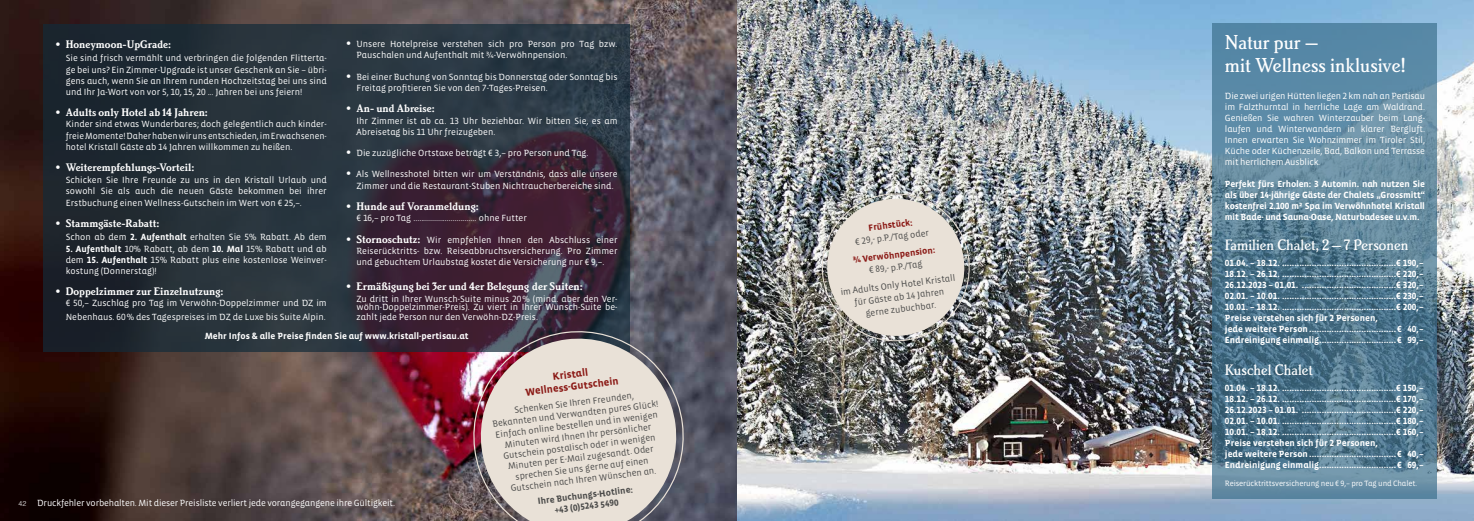
<style>
.page{position:relative;width:1474px;height:521px;background:#fff}
.page>*{position:absolute;margin:0;border:0;box-sizing:border-box;transform-origin:0 0}
.t1{font:500 21px/22.8px "Brighton Std";color:#fff}
.t2{font:500 15.75px "Brighton Std";color:#fff}
.t3{font:700 11.38px "Brighton Std";color:#fff}
.t4{font:700 10.5px/12.2px "Vista Sans Alt";color:#8a1814;text-align:center}
.t5{font:9.19px/11.1px "Vista Sans Alt";color:#fff;text-align:justify}
.t6{font:700 9.19px/11px "Vista Sans Alt";color:#fff}
.t7{font:9.19px/11px "Vista Sans Alt";color:#4a4a49;text-align:center}
.t8{font:700 9.19px/11px "Vista Sans Alt";color:#4a4a49;text-align:center}
.t9{font:700 9.19px "Vista Sans Alt";color:#8a1814}
.t10{font:7.88px "Vista Sans Alt";letter-spacing:-.015em;color:#fff}
.s1{font-weight:700}
.s2{font-family:"Brighton Std";font-weight:700;font-size:11.38px}
.s3{font-weight:400}
.s4{font-family:"DIN2014"}
.s5{font-family:"Helvetica LT Std";font-weight:300;font-size:7px}
</style>
<div class="page">
<img style="left:0;top:0;width:1473px;height:521px">
<svg style="left:818px;top:190px;width:155px;height:155px;background:#c4c0b9"></svg>
<svg style="left:1211px;top:23px;width:225px;height:475px;background:#578097"></svg>
<svg style="left:43px;top:25px;width:587px;height:327px;background:#2b2d39"></svg>
<svg style="left:467px;top:325px;width:222px;height:196px;background:#beb3b1"></svg>
<p class="t3" style="left:56px;top:37px;width:117px">• Honeymoon-UpGrade:</p>
<p class="t5" style="left:66px;top:53px;width:262px">Sie sind frisch vermählt und verbringen die folgenden Flitterta&shy;ge bei uns? Ein Zimmer-Upgrade ist unser Geschenk an Sie – übri&shy;gens auch, wenn Sie an Ihrem runden Hochzeitstag bei uns sind und Ihr Ja-Wort von vor 5, 10, 15, 20 ... Jahren bei uns feiern!</p>
<p class="t3" style="left:56px;top:106px;width:154px">• Adults only Hotel ab 14 Jahren:</p>
<p class="t5" style="left:66px;top:119px;width:262px">Kinder sind etwas Wunderbares; doch gelegentlich auch kinder&shy;freie Momente! Daher haben wir uns entschieden, im Erwachsenen&shy;hotel Kristall Gäste ab 14 Jahren willkommen zu heißen.</p>
<p class="t3" style="left:56px;top:160px;width:140px">• Weiterempfehlungs-Vorteil:</p>
<p class="t5" style="left:66px;top:175px;width:262px">Schicken Sie Ihre Freunde zu uns in den Kristall Urlaub und sowohl Sie als auch die neuen Gäste bekommen bei ihrer Erstbuchung einen Wellness-Gutschein im Wert von € 25,–.</p>
<p class="t3" style="left:56px;top:216px;width:105px">• Stammgäste-Rabatt:</p>
<p class="t5" style="left:66px;top:232px;width:262px">Schon ab dem <span class="s1">2. Aufenthalt</span> erhalten Sie 5% Rabatt. Ab dem</p>
<p class="t5" style="left:66px;top:243px;width:262px"><span class="s1">5. Aufenthalt</span> 10% Rabatt, ab dem <span class="s1">10. Mal</span> 15% Rabatt und ab dem <span class="s1">15. Aufenthalt</span> 15% Rabatt plus eine kostenlose Weinver&shy;kostung (Donnerstag)!</p>
<p class="t3" style="left:56px;top:285px;width:169px">• Doppelzimmer zur Einzelnutzung:</p>
<p class="t5" style="left:66px;top:297px;width:262px;line-height:13.8px">€ 50,– Zuschlag pro Tag im Verwöhn-Doppelzimmer und DZ im<br>Nebenhaus. 60% des Tagespreises im DZ de Luxe bis Suite Alpin.</p>
<p class="t5" style="left:356px;top:39px;width:262px;text-indent:-10px"><span class="s2">•</span> Unsere Hotelpreise verstehen sich pro Person pro Tag bzw.<br>Pauschalen und Aufenthalt mit ¾-Verwöhnpension.</p>
<p class="t5" style="left:356px;top:71px;width:262px;text-indent:-10px"><span class="s2">•</span> Bei einer Buchung von Sonntag bis Donnerstag oder Sonntag bis<br>Freitag profitieren Sie von den 7-Tages-Preisen.</p>
<p class="t3" style="left:346px;top:102px;width:90px">• An- und Abreise:</p>
<p class="t5" style="left:356px;top:115px;width:262px">Ihr Zimmer ist ab ca. 13 Uhr beziehbar. Wir bitten Sie, es am<br>Abreisetag bis 11 Uhr freizugeben.</p>
<p class="t5" style="left:346px;top:148px;width:243px"><span class="s2">•</span> Die zuzügliche Ortstaxe beträgt € 3,– pro Person und Tag.</p>
<p class="t5" style="left:356px;top:169px;width:262px;text-indent:-10px"><span class="s2">•</span> Als Wellnesshotel bitten wir um Verständnis, dass alle unsere<br>Zimmer und die Restaurant-Stuben Nichtraucherbereiche sind.</p>
<p class="t3" style="left:346px;top:199px;width:133px">• Hunde auf Voranmeldung:</p>
<p class="t5" style="left:356px;top:213px;width:172px">€ 16,– pro Tag ................................ ohne Futter</p>
<p class="t5" style="left:356px;top:234px;width:262px;text-indent:-10px"><span class="s2">• Stornoschutz:</span> Wir empfehlen Ihnen den Abschluss einer Reiserücktritts- bzw. Reiseabbruchsversicherung. Pro Zimmer und gebuchtem Urlaubstag kostet die Versicherung nur € 9,–.</p>
<p class="t3" style="left:346px;top:280px;width:237px">• Ermäßigung bei 3er und 4er Belegung der Suiten:</p>
<p class="t5" style="left:356px;top:294px;width:262px;line-height:8.9px">Zu dritt in Ihrer Wunsch-Suite minus 20% (mind. aber den Ver&shy;wöhn-Doppelzimmer-Preis). Zu viert in Ihrer Wunsch-Suite be-</p>
<p class="t6" style="left:205px;top:308px;width:335px;line-height:18.6px;text-indent:152px"><span class="s3">zahlt jede Person nur den Verwöhn-DZ-Preis.<br></span>Mehr Infos <span class="s4">&amp;</span> alle Preise finden Sie auf www.kristall-pertisau.at</p>
<p class="t4" style="left:523px;top:374px;width:95px;rotate:-7deg">Kristall<br>Wellness-Gutschein</p>
<p class="t7" style="left:490px;top:408px;width:168px;rotate:-7deg">Schenken Sie Ihren Freunden, Bekannten und Verwandten pures Glück!<br>Einfach online bestellen und in wenigen Minuten wird Ihnen Ihr persönlicher Gutschein postalisch oder in wenigen Minuten per E-Mail zugesandt. Oder sprechen Sie uns gerne auf einen Gutschein nach Ihren Wünschen an.</p>
<p class="t8" style="left:537px;top:496px;width:97px;rotate:-7deg">Ihre Buchungs-Hotline: +43 (0)5243 5490</p>
<p class="t5" style="left:18px;top:497px;width:378px"><span class="s5">42</span> Druckfehler vorbehalten. Mit dieser Preisliste verliert jede vorangegangene ihre Gültigkeit.</p>
<p class="t9" style="left:868px;top:223px;width:46px;rotate:-7deg">Frühstück:</p>
<p class="t7" style="left:854px;top:236px;width:76px;rotate:-7deg">€ 29,- p.P./Tag oder</p>
<p class="t9" style="left:852px;top:255px;width:84px;rotate:-7deg">¾ Verwöhnpension:</p>
<p class="t7" style="left:837px;top:265px;width:117px;line-height:17.9px;rotate:-7deg">€ 89,- p.P./Tag<br>im Adults Only Hotel Kristall</p>
<p class="t7" style="left:853px;top:296px;width:92px;line-height:12.2px;rotate:-7deg">für Gäste ab 14 Jahren gerne zubuchbar.</p>
<h1 class="t1" style="left:1224px;top:31px;width:183px">Natur pur –<br>mit Wellness inklusive!</h1>
<p class="t5" style="left:1224px;top:90px;width:202px">Die zwei urigen Hütten liegen 2 km nah an Pertisau im Falzthurntal in herrliche Lage am Waldrand.<br>Genießen Sie wahren Winterzauber beim Lang&shy;laufen und Winterwandern in klarer Bergluft.<br>Innen erwarten Sie Wohnzimmer im Tiroler Stil, Küche oder Küchenzeile, Bad, Balkon und Terrasse mit herrlichem Ausblick.</p>
<p class="t6" style="left:1224px;top:178px;width:201px;text-align:justify">Perfekt fürs Erholen: 3 Automin. nah nutzen Sie als über 14-jährige Gäste der Chalets „Grossmitt“ kostenfrei 2.100 m² Spa im Verwöhnhotel Kristall mit Bade- und Sauna-Oase, Naturbadesee u.v.m.</p>
<h2 class="t2" style="left:1224px;top:236px;width:185px">Familien Chalet, 2–7 Personen</h2>
<p class="t6" style="left:1224px;top:257px;width:200px">01.04. – 18.12. ..............................................€ 190,– 18.12. – 26.12. ..............................................€ 220,– 26.12.2023 – 01.01. ......................................€ 320,– 02.01. – 10.01. ..............................................€ 230,– 10.01. – 18.12. ..............................................€ 200,– Preise verstehen sich für 2 Personen,<br>jede weitere Person...................................€ 40,– Endreinigung einmalig...............................€ 99,–</p>
<h2 class="t2" style="left:1224px;top:360px;width:89px">Kuschel Chalet</h2>
<p class="t6" style="left:1224px;top:382px;width:200px">01.04. – 18.12. ..............................................€ 150,– 18.12. – 26.12. ..............................................€ 170,– 26.12.2023 – 01.01. ......................................€ 220,– 02.01. – 10.01. ..............................................€ 180,– 10.01. – 18.12. ..............................................€ 160,– Preise verstehen sich für 2 Personen,<br>jede weitere Person...................................€ 40,– Endreinigung einmalig...............................€ 69,–</p>
<p class="t10" style="left:1224px;top:479px;width:194px">Reiserücktrittsversicherung neu € 9,– pro Tag und Chalet.</p>
</div>
